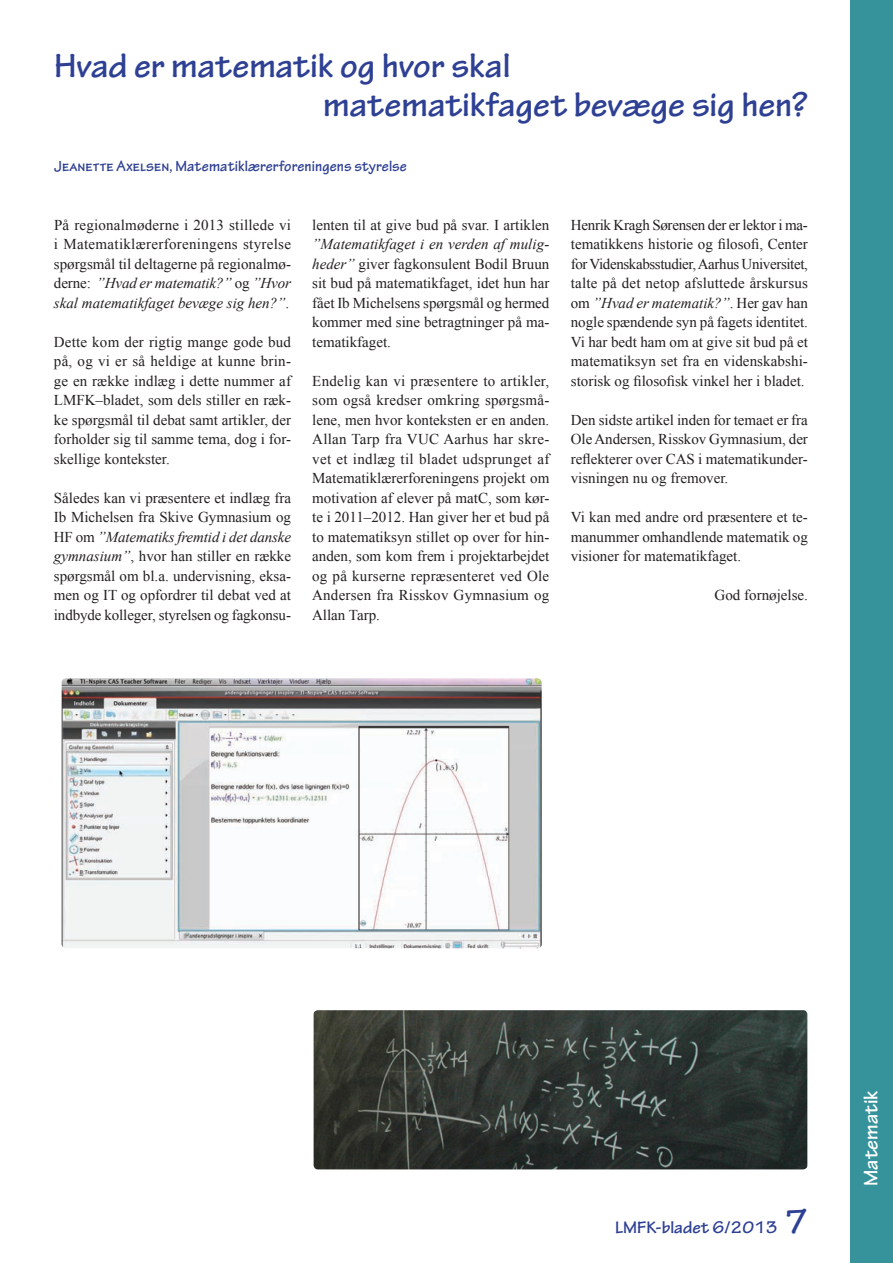
<style>
.page{position:relative;width:893px;height:1263px;background:#fff}
.page>*{position:absolute;margin:0;border:0;box-sizing:border-box;transform-origin:0 0}
.t1{font:700 36px/39px "Tekton Pro";color:#2e4093}
.t2{font:700 21px "Tekton Pro";color:#fff}
.t3{font:700 18px "Tekton Pro";color:#2e4093}
.t4{font:700 15.75px "Tekton Pro";letter-spacing:.005em;color:#2e4093;scale:.95 1}
.t5{font:15px/19.5px "Times New Roman";color:#231f20;text-align:justify}
.s1{font-style:italic}
.s2{font-size:36px}
</style>
<div class="page">
<div style="left:850px;top:0;width:43px;height:1263px;background:#37939b"></div>
<img style="left:62px;top:678px;width:480px;height:270px">
<img style="left:314px;top:1010px;width:493px;height:159px">
<h1 class="t1" style="left:323px;top:47px;width:486px;text-indent:-269px">Hvad er matematik og hvor skal<br>matematikfaget bevæge sig hen?</h1>
<p class="t4" style="left:54px;top:157px;width:373px">Jeanette Axelsen, Matematiklærerforeningens styrelse</p>
<p class="t5" style="left:54px;top:215px;width:239px">På regionalmøderne i 2013 stillede vi i Matematiklærerforeningens styrelse spørgsmål til deltagerne på regionalmø&shy;derne: <span class="s1">”Hvad er matematik?”</span> og <span class="s1">”Hvor skal matematikfaget bevæge sig hen?”</span>.</p>
<p class="t5" style="left:54px;top:332px;width:239px">Dette kom der rigtig mange gode bud på, og vi er så heldige at kunne brin&shy;ge en række indlæg i dette nummer af LMFK–bladet, som dels stiller en ræk&shy;ke spørgsmål til debat samt artikler, der forholder sig til samme tema, dog i for&shy;skellige kontekster.</p>
<p class="t5" style="left:54px;top:488px;width:239px">Således kan vi præsentere et indlæg fra Ib Michelsen fra Skive Gymnasium og HF om <span class="s1">”Matematiks fremtid i det danske gymnasium”</span>, hvor han stiller en række spørgsmål om bl.a. undervisning, eksa&shy;men og IT og opfordrer til debat ved at indbyde kolleger, styrelsen og fagkonsu-</p>
<p class="t5" style="left:312px;top:215px;width:239px">lenten til at give bud på svar. I artiklen</p>
<p class="t5" style="left:312px;top:234px;width:239px"><span class="s1">”Matematikfaget i en verden af mulig&shy;heder”</span> giver fagkonsulent Bodil Bruun sit bud på matematikfaget, idet hun har fået Ib Michelsens spørgsmål og hermed kommer med sine betragtninger på ma&shy;tematikfaget.</p>
<p class="t5" style="left:312px;top:371px;width:239px">Endelig kan vi præsentere to artikler, som også kredser omkring spørgsmå&shy;lene, men hvor konteksten er en anden.<br>Allan Tarp fra VUC Aarhus har skre&shy;vet et indlæg til bladet udsprunget af Matematiklærerforeningens projekt om motivation af elever på matC, som kør&shy;te i 2011–2012. Han giver her et bud på to matematiksyn stillet op over for hin&shy;anden, som kom frem i projektarbejdet og på kurserne repræsenteret ved Ole Andersen fra Risskov Gymnasium og Allan Tarp.</p>
<p class="t5" style="left:571px;top:215px;width:239px">Henrik Kragh Sørensen der er lektor i ma&shy;tematikkens historie og filosofi, Center for Videnskabsstudier,Aarhus Universitet, talte på det netop afsluttede årskursus om <span class="s1">”Hvad er matematik?”</span>. Her gav han nogle spændende syn på fagets identitet.<br>Vi har bedt ham om at give sit bud på et matematiksyn set fra en videnskabshi&shy;storisk og filosofisk vinkel her i bladet.</p>
<p class="t5" style="left:571px;top:410px;width:239px">Den sidste artikel inden for temaet er fra OleAndersen, Risskov Gymnasium, der reflekterer over CAS i matematikunder&shy;visningen nu og fremover.</p>
<p class="t5" style="left:571px;top:507px;width:239px">Vi kan med andre ord præsentere et te&shy;manummer omhandlende matematik og visioner for matematikfaget.</p>
<p class="t5" style="left:715px;top:585px;width:95px">God fornøjelse.</p>
<p class="t3" style="left:615px;top:1217px;width:194px">LMFK-bladet 6/2013 <span class="s2">7</span></p>
<h2 class="t2" style="left:858px;top:1194px;width:97px;rotate:-90deg">Matematik</h2>
</div>
